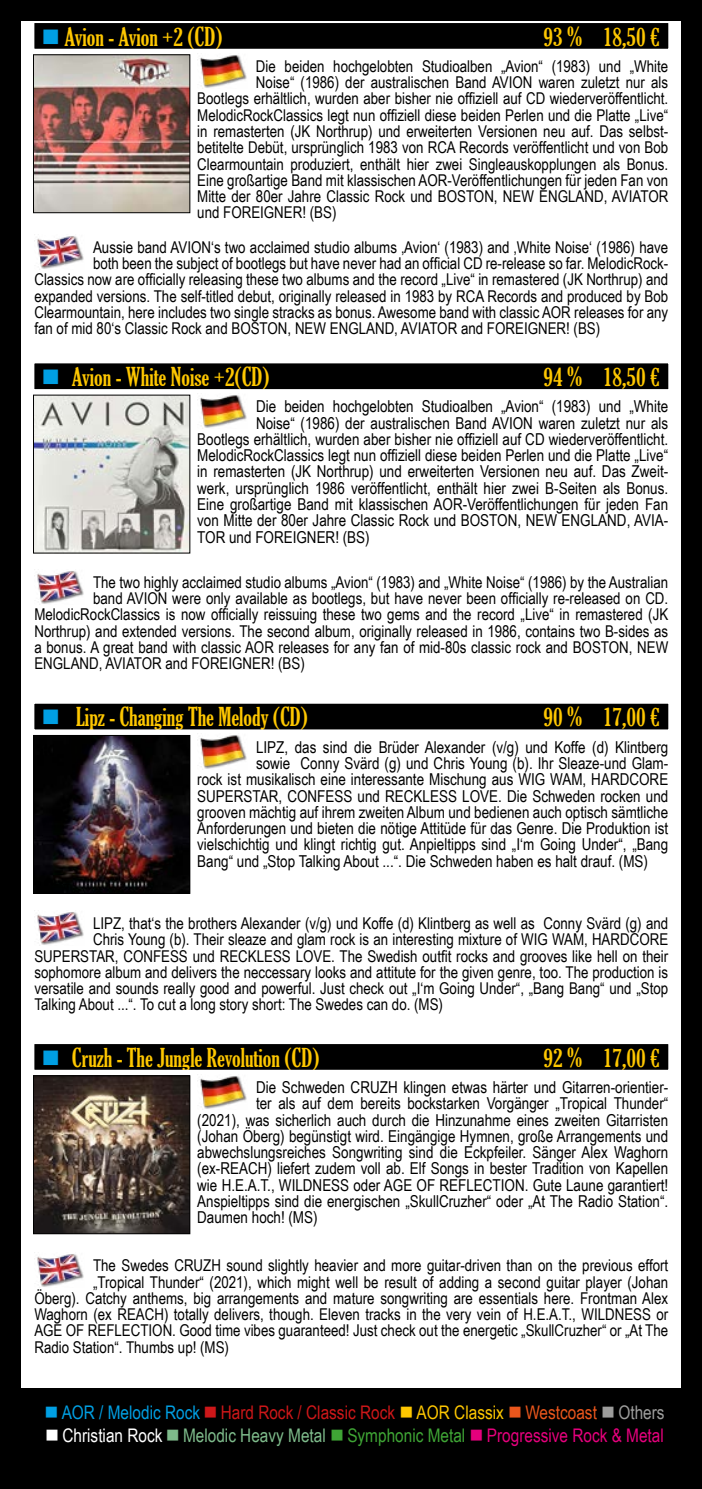
<style>
.page{position:relative;width:702px;height:1489px;background:#fff}
.page>*{position:absolute;margin:0;border:0;box-sizing:border-box;transform-origin:0 0}
.t1{font:extra-condensed 25px "Gloucester";color:#fec700}
.t2{font:18.75px "Arial Narrow";color:#e6007d}
.t3{font:18.75px "Arial Narrow";color:#cd1719}
.t4{font:16.5px "Arial Narrow";color:#000}
.t5{font:16.25px "Arial Narrow";color:#000}
.s1{color:#009fe3}
.s2{color:#fec700}
.s3{color:#ea561c}
.s4{color:#9d9d9c}
.s5{color:#fff}
.s6{color:#7ebb8b}
.s7{color:#3fa535}
</style>
<div class="page">
<div style="left:0;top:0;width:702px;height:1488px;background:#000"></div>
<div style="left:21px;top:21px;width:659px;height:1366px;background:#fff"></div>
<img style="left:197px;top:53px;width:50px;height:35px">
<img style="left:34px;top:234px;width:50px;height:35px">
<div style="left:33px;top:22px;width:636px;height:28px;background:#000"></div>
<div style="left:33px;top:21px;width:637px;height:30px;border:2px solid #fff"></div>
<img style="left:35px;top:56px;width:153px;height:155px">
<div style="left:33px;top:54px;width:157px;height:159px;border:1px solid #000"></div>
<img style="left:197px;top:393px;width:50px;height:35px">
<img style="left:34px;top:569px;width:50px;height:35px">
<div style="left:33px;top:362px;width:636px;height:28px;background:#000"></div>
<div style="left:33px;top:361px;width:637px;height:30px;border:2px solid #fff"></div>
<img style="left:35px;top:397px;width:153px;height:154px">
<img style="left:200px;top:735px;width:47px;height:34px">
<img style="left:34px;top:910px;width:50px;height:35px">
<div style="left:33px;top:702px;width:636px;height:28px;background:#000"></div>
<div style="left:33px;top:702px;width:637px;height:29px;border:2px solid #fff"></div>
<img style="left:35px;top:737px;width:153px;height:154px">
<div style="left:33px;top:735px;width:157px;height:158px;border:1px solid #000"></div>
<img style="left:197px;top:1074px;width:50px;height:35px">
<img style="left:34px;top:1252px;width:50px;height:35px">
<div style="left:33px;top:1043px;width:636px;height:27px;background:#000"></div>
<div style="left:33px;top:1042px;width:637px;height:29px;border:2px solid #fff"></div>
<img style="left:35px;top:1077px;width:153px;height:154px">
<div style="left:33px;top:1075px;width:157px;height:158px;border:1px solid #000"></div>
<h1 class="t1" style="left:41px;top:22px;width:182px"><span class="s1">■</span> Avion - Avion +2 (CD)</h1>
<h1 class="t1" style="left:543px;top:22px;width:118px">93 % 18,50 €</h1>
<p class="t5" style="left:256px;top:54px;width:414px">Die beiden hochgelobten Studioalben „Avion“ (1983) und „White</p>
<p class="t5" style="left:256px;top:71px;width:414px">Noise“ (1986) der australischen Band AVION waren zuletzt nur als</p>
<p class="t5" style="left:197px;top:87px;width:472px">Bootlegs erhältlich, wurden aber bisher nie offiziell auf CD wiederveröffentlicht.</p>
<p class="t5" style="left:197px;top:103px;width:472px">MelodicRockClassics legt nun offiziell diese beiden Perlen und die Platte „Live“</p>
<p class="t5" style="left:197px;top:119px;width:472px">in remasterten (JK Northrup) und erweiterten Versionen neu auf. Das selbst-</p>
<p class="t5" style="left:197px;top:136px;width:472px">betitelte Debüt, ursprünglich 1983 von RCA Records veröffentlicht und von Bob</p>
<p class="t5" style="left:197px;top:152px;width:472px">Clearmountain produziert, enthält hier zwei Singleauskopplungen als Bonus.</p>
<p class="t5" style="left:197px;top:168px;width:472px">Eine großartige Band mit klassischen AOR-Veröffentlichungen für jeden Fan von</p>
<p class="t5" style="left:197px;top:184px;width:472px">Mitte der 80er Jahre Classic Rock und BOSTON, NEW ENGLAND, AVIATOR</p>
<p class="t5" style="left:197px;top:201px;width:141px">und FOREIGNER! (BS)</p>
<p class="t5" style="left:93px;top:235px;width:576px">Aussie band AVION‘s two acclaimed studio albums ‚Avion‘ (1983) and ‚White Noise‘ (1986) have</p>
<p class="t5" style="left:93px;top:251px;width:576px">both been the subject of bootlegs but have never had an official CD re-release so far. MelodicRock-</p>
<p class="t5" style="left:34px;top:268px;width:635px">Classics now are officially releasing these two albums and the record „Live“ in remastered (JK Northrup) and</p>
<p class="t5" style="left:34px;top:284px;width:635px">expanded versions. The self-titled debut, originally released in 1983 by RCA Records and produced by Bob</p>
<p class="t5" style="left:34px;top:300px;width:635px">Clearmountain, here includes two single stracks as bonus. Awesome band with classic AOR releases for any</p>
<p class="t5" style="left:34px;top:316px;width:567px">fan of mid 80‘s Classic Rock and BOSTON, NEW ENGLAND, AVIATOR and FOREIGNER! (BS)</p>
<h1 class="t1" style="left:41px;top:362px;width:230px"><span class="s1">■</span> Avion - White Noise +2(CD)</h1>
<h1 class="t1" style="left:543px;top:362px;width:118px">94 % 18,50 €</h1>
<p class="t4" style="left:256px;top:394px;width:414px">Die beiden hochgelobten Studioalben „Avion“ (1983) und „White</p>
<p class="t4" style="left:256px;top:411px;width:413px">Noise“ (1986) der australischen Band AVION waren zuletzt nur als</p>
<p class="t4" style="left:197px;top:427px;width:472px">Bootlegs erhältlich, wurden aber bisher nie offiziell auf CD wiederveröffentlicht.</p>
<p class="t4" style="left:197px;top:443px;width:472px">MelodicRockClassics legt nun offiziell diese beiden Perlen und die Platte „Live“</p>
<p class="t4" style="left:197px;top:459px;width:472px">in remasterten (JK Northrup) und erweiterten Versionen neu auf. Das Zweit-</p>
<p class="t4" style="left:197px;top:476px;width:472px">werk, ursprünglich 1986 veröffentlicht, enthält hier zwei B-Seiten als Bonus.</p>
<p class="t4" style="left:197px;top:492px;width:472px">Eine großartige Band mit klassischen AOR-Veröffentlichungen für jeden Fan</p>
<p class="t4" style="left:197px;top:508px;width:472px">von Mitte der 80er Jahre Classic Rock und BOSTON, NEW ENGLAND, AVIA-</p>
<p class="t4" style="left:197px;top:524px;width:174px">TOR und FOREIGNER! (BS)</p>
<p class="t5" style="left:93px;top:570px;width:576px">The two highly acclaimed studio albums „Avion“ (1983) and „White Noise“ (1986) by the Australian</p>
<p class="t5" style="left:93px;top:586px;width:576px">band AVION were only available as bootlegs, but have never been officially re-released on CD.</p>
<p class="t5" style="left:34px;top:602px;width:635px">MelodicRockClassics is now officially reissuing these two gems and the record „Live“ in remastered (JK</p>
<p class="t5" style="left:34px;top:619px;width:635px">Northrup) and extended versions. The second album, originally released in 1986, contains two B-sides as</p>
<p class="t5" style="left:34px;top:635px;width:635px">a bonus. A great band with classic AOR releases for any fan of mid-80s classic rock and BOSTON, NEW</p>
<p class="t5" style="left:34px;top:651px;width:272px">ENGLAND, AVIATOR and FOREIGNER! (BS)</p>
<h1 class="t1" style="left:41px;top:702px;width:268px"><span class="s1">■</span> Lipz - Changing The Melody (CD)</h1>
<h1 class="t1" style="left:543px;top:702px;width:118px">90 % 17,00 €</h1>
<p class="t4" style="left:256px;top:734px;width:414px">LIPZ, das sind die Brüder Alexander (v/g) und Koffe (d) Klintberg</p>
<p class="t4" style="left:256px;top:751px;width:414px">sowie Conny Svärd (g) und Chris Young (b). Ihr Sleaze-und Glam-</p>
<p class="t4" style="left:197px;top:767px;width:472px">rock ist musikalisch eine interessante Mischung aus WIG WAM, HARDCORE</p>
<p class="t4" style="left:197px;top:783px;width:472px">SUPERSTAR, CONFESS und RECKLESS LOVE. Die Schweden rocken und</p>
<p class="t4" style="left:197px;top:799px;width:472px">grooven mächtig auf ihrem zweiten Album und bedienen auch optisch sämtliche</p>
<p class="t4" style="left:197px;top:816px;width:472px">Anforderungen und bieten die nötige Attitüde für das Genre. Die Produktion ist</p>
<p class="t4" style="left:197px;top:832px;width:472px">vielschichtig und klingt richtig gut. Anpieltipps sind „I‘m Going Under“, „Bang</p>
<p class="t4" style="left:197px;top:848px;width:452px">Bang“ und „Stop Talking About ...“. Die Schweden haben es halt drauf. (MS)</p>
<p class="t5" style="left:93px;top:911px;width:576px">LIPZ, that‘s the brothers Alexander (v/g) und Koffe (d) Klintberg as well as Conny Svärd (g) and</p>
<p class="t5" style="left:93px;top:927px;width:576px">Chris Young (b). Their sleaze and glam rock is an interesting mixture of WIG WAM, HARDCORE</p>
<p class="t5" style="left:34px;top:944px;width:635px">SUPERSTAR, CONFESS und RECKLESS LOVE. The Swedish outfit rocks and grooves like hell on their</p>
<p class="t5" style="left:34px;top:960px;width:635px">sophomore album and delivers the neccessary looks and attitute for the given genre, too. The production is</p>
<p class="t5" style="left:34px;top:976px;width:635px">versatile and sounds really good and powerful. Just check out „I‘m Going Under“, „Bang Bang“ und „Stop</p>
<p class="t5" style="left:34px;top:992px;width:410px">Talking About ...“. To cut a long story short: The Swedes can do. (MS)</p>
<h1 class="t1" style="left:41px;top:1042px;width:279px"><span class="s1">■</span> Cruzh - The Jungle Revolution (CD)</h1>
<h1 class="t1" style="left:543px;top:1042px;width:118px">92 % 17,00 €</h1>
<p class="t4" style="left:256px;top:1075px;width:414px">Die Schweden CRUZH klingen etwas härter und Gitarren-orientier-</p>
<p class="t4" style="left:256px;top:1091px;width:414px">ter als auf dem bereits bockstarken Vorgänger „Tropical Thunder“</p>
<p class="t4" style="left:197px;top:1107px;width:472px">(2021), was sicherlich auch durch die Hinzunahme eines zweiten Gitarristen</p>
<p class="t4" style="left:197px;top:1123px;width:472px">(Johan Öberg) begünstigt wird. Eingängige Hymnen, große Arrangements und</p>
<p class="t4" style="left:197px;top:1140px;width:472px">abwechslungsreiches Songwriting sind die Eckpfeiler. Sänger Alex Waghorn</p>
<p class="t4" style="left:197px;top:1156px;width:472px">(ex-REACH) liefert zudem voll ab. Elf Songs in bester Tradition von Kapellen</p>
<p class="t4" style="left:197px;top:1172px;width:472px">wie H.E.A.T., WILDNESS oder AGE OF REFLECTION. Gute Laune garantiert!</p>
<p class="t4" style="left:197px;top:1188px;width:472px">Anspieltipps sind die energischen „SkullCruzher“ oder „At The Radio Station“.</p>
<p class="t4" style="left:197px;top:1205px;width:122px">Daumen hoch! (MS)</p>
<p class="t5" style="left:93px;top:1253px;width:576px">The Swedes CRUZH sound slightly heavier and more guitar-driven than on the previous effort</p>
<p class="t5" style="left:93px;top:1269px;width:576px">„Tropical Thunder“ (2021), which might well be result of adding a second guitar player (Johan</p>
<p class="t5" style="left:34px;top:1285px;width:635px">Öberg). Catchy anthems, big arrangements and mature songwriting are essentials here. Frontman Alex</p>
<p class="t5" style="left:34px;top:1302px;width:635px">Waghorn (ex REACH) totally delivers, though. Eleven tracks in the very vein of H.E.A.T., WILDNESS or</p>
<p class="t5" style="left:34px;top:1318px;width:635px">AGE OF REFLECTION. Good time vibes guaranteed! Just check out the energetic „SkullCruzher“ or „At The</p>
<p class="t5" style="left:34px;top:1334px;width:196px">Radio Station“. Thumbs up! (MS)</p>
<p class="t3" style="left:44px;top:1398px;width:621px"><span class="s1">■ AOR / Melodic Rock</span> ■ Hard Rock / Classic Rock <span class="s2">■ AOR Classix</span> <span class="s3">■ Westcoast</span> <span class="s4">■ Others</span></p>
<p class="t2" style="left:45px;top:1421px;width:620px"><span class="s5">■ Christian Rock</span> <span class="s6">■ Melodic Heavy Metal</span> <span class="s7">■ Symphonic Metal</span> ■ Progressive Rock &amp; Metal</p>
</div>
